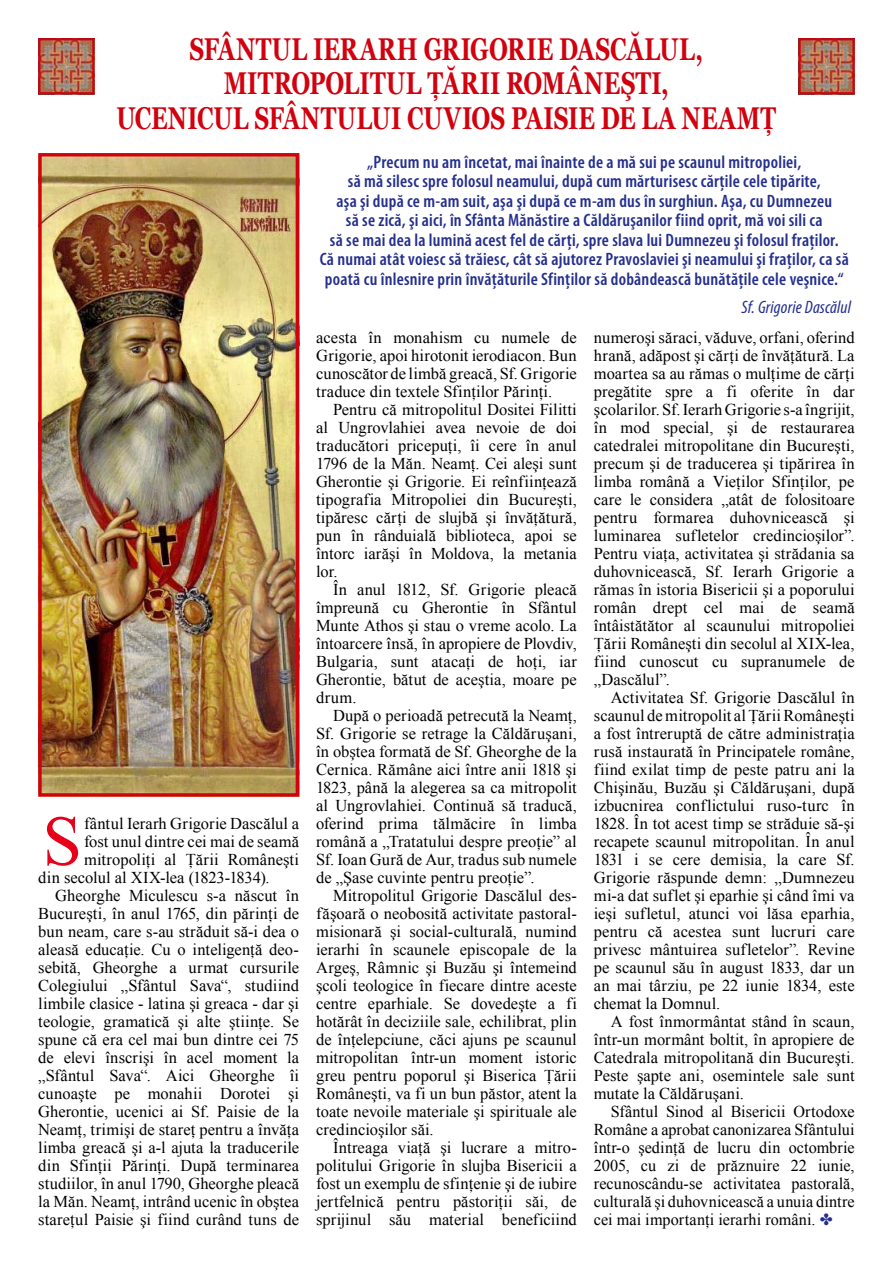
<style>
.page{position:relative;width:893px;height:1263px;background:#fff}
.page>*{position:absolute;margin:0;border:0;box-sizing:border-box;transform-origin:0 0}
.t1{font:70.8px "Times New Roman";color:#e60019}
.t2{font:700 31.5px "Georgia";letter-spacing:.01em;color:#d1010e;scale:.73 1}
.t3{font:600 condensed 18px/19.5px "Myriad Pro";letter-spacing:.015em;color:#242f8d;text-align:center}
.t4{font:italic condensed 18px "Myriad Pro";letter-spacing:.01em;color:#242f8d}
.t5{font:16.5px/18px "Times New Roman";letter-spacing:.005em;color:#000;text-align:justify}
.s1{color:#242f8d}
</style>
<div class="page">
<img style="left:42px;top:157px;width:253px;height:636px">
<div style="left:38px;top:153px;width:261px;height:644px;border:3px solid #d1010e"></div>
<img style="left:41px;top:41px;width:51px;height:50px">
<div style="left:38px;top:38px;width:57px;height:56px;border:2px solid #d1010e"></div>
<img style="left:801px;top:41px;width:51px;height:50px">
<div style="left:798px;top:38px;width:57px;height:56px;border:2px solid #d1010e"></div>
<h2 class="t2" style="left:190px;top:31px;width:705px">SFÂNTUL IERARH GRIGORIE DASCĂLUL,</h2>
<h2 class="t2" style="left:224px;top:66px;width:611px">MITROPOLITUL ŢĂRII ROMÂNEŞTI,</h2>
<h2 class="t2" style="left:116px;top:100px;width:878px">UCENICUL SFÂNTULUI CUVIOS PAISIE DE LA NEAMŢ</h2>
<p class="t3" style="left:320px;top:151px;width:531px">„Precum nu am încetat, mai înainte de a mă sui pe scaunul mitropoliei,<br>să mă silesc spre folosul neamului, după cum mărturisesc cărţile cele tipărite,<br>aşa şi după ce m-am suit, aşa şi după ce m-am dus în surghiun. Aşa, cu Dumnezeu<br>să se zică, şi aici, în Sfânta Mănăstire a Căldăruşanilor fiind oprit, mă voi sili ca<br>să se mai dea la lumină acest fel de cărţi, spre slava lui Dumnezeu şi folosul fraţilor.<br>Că numai atât voiesc să trăiesc, cât să ajutorez Pravoslaviei şi neamului şi fraţilor, ca să poată cu înlesnire prin învăţăturile Sfinţilor să dobândească bunătăţile cele veşnice.“</p>
<p class="t4" style="left:742px;top:296px;width:111px">Sf. Grigorie Dascălul</p>
<p class="t5" style="left:316px;top:328px;width:262px">acesta în monahism cu numele de Grigorie, apoi hirotonit ierodiacon. Bun cunoscător de limbă greacă, Sf. Grigorie traduce din textele Sfinţilor Părinţi.</p>
<p class="t5" style="left:316px;top:400px;width:262px;text-indent:17px">Pentru că mitropolitul Dositei Filitti al Ungrovlahiei avea nevoie de doi traducători pricepuţi, îi cere în anul 1796 de la Măn. Neamţ. Cei aleşi sunt Gherontie şi Grigorie. Ei reînfiinţează tipografia Mitropoliei din Bucureşti, tipăresc cărţi de slujbă şi învăţătură, pun în rânduială biblioteca, apoi se întorc iarăşi în Moldova, la metania lor.</p>
<p class="t5" style="left:316px;top:580px;width:262px;text-indent:17px">În anul 1812, Sf. Grigorie pleacă împreună cu Gherontie în Sfântul Munte Athos şi stau o vreme acolo. La întoarcere însă, în apropiere de Plovdiv, Bulgaria, sunt atacaţi de hoţi, iar Gherontie, bătut de aceştia, moare pe drum.</p>
<p class="t5" style="left:316px;top:706px;width:262px;text-indent:17px">După o perioadă petrecută la Neamţ, Sf. Grigorie se retrage la Căldăruşani, în obştea formată de Sf. Gheorghe de la Cernica. Rămâne aici între anii 1818 şi 1823, până la alegerea sa ca mitropolit al Ungrovlahiei. Continuă să traducă, oferind prima tălmăcire în limba română a „Tratatului despre preoţie” al Sf. Ioan Gură de Aur, tradus sub numele de „Şase cuvinte pentru preoţie”.</p>
<p class="t5" style="left:316px;top:886px;width:262px;text-indent:17px">Mitropolitul Grigorie Dascălul des&shy;făşoară o neobosită activitate pastoral&shy;misionară şi social-culturală, numind ierarhi în scaunele episcopale de la Argeş, Râmnic şi Buzău şi întemeind şcoli teologice în fiecare dintre aceste centre eparhiale. Se dovedeşte a fi hotărât în deciziile sale, echilibrat, plin de înţelepciune, căci ajuns pe scaunul mitropolitan într-un moment istoric greu pentru poporul şi Biserica Ţării Româneşti, va fi un bun păstor, atent la toate nevoile materiale şi spirituale ale credincioşilor săi.</p>
<p class="t5" style="left:316px;top:1138px;width:262px;text-indent:17px">Întreaga viaţă şi lucrare a mitro&shy;politului Grigorie în slujba Bisericii a fost un exemplu de sfinţenie şi de iubire jertfelnică pentru păstoriţii săi, de sprijinul său material beneficiind</p>
<p class="t5" style="left:594px;top:328px;width:262px">numeroşi săraci, văduve, orfani, oferind hrană, adăpost şi cărţi de învăţătură. La moartea sa au rămas o mulţime de cărţi pregătite spre a fi oferite în dar şcolarilor. Sf. Ierarh Grigorie s-a îngrijit, în mod special, şi de restaurarea catedralei mitropolitane din Bucureşti, precum şi de traducerea şi tipărirea în limba română a Vieţilor Sfinţilor, pe care le considera „atât de folositoare pentru formarea duhovnicească şi luminarea sufletelor credincioşilor”.<br>Pentru viaţa, activitatea şi strădania sa duhovnicească, Sf. Ierarh Grigorie a rămas în istoria Bisericii şi a poporului român drept cel mai de seamă întâistătător al scaunului mitropoliei Ţării Româneşti din secolul al XIX-lea, fiind cunoscut cu supranumele de „Dascălul”.</p>
<p class="t5" style="left:594px;top:688px;width:262px;text-indent:17px">Activitatea Sf. Grigorie Dascălul în scaunul de mitropolit al Ţării Româneşti a fost întreruptă de către administraţia rusă instaurată în Principatele române, fiind exilat timp de peste patru ani la Chişinău, Buzău şi Căldăruşani, după izbucnirea conflictului ruso-turc în 1828. În tot acest timp se străduie să-şi recapete scaunul mitropolitan. În anul 1831 i se cere demisia, la care Sf.<br>Grigorie răspunde demn: „Dumnezeu mi-a dat suflet şi eparhie şi când îmi va ieşi sufletul, atunci voi lăsa eparhia, pentru că acestea sunt lucruri care privesc mântuirea sufletelor”. Revine pe scaunul său în august 1833, dar un an mai târziu, pe 22 iunie 1834, este chemat la Domnul.</p>
<p class="t5" style="left:594px;top:1012px;width:262px;text-indent:17px">A fost înmormântat stând în scaun, într-un mormânt boltit, în apropiere de Catedrala mitropolitană din Bucureşti.<br>Peste şapte ani, osemintele sale sunt mutate la Căldăruşani.</p>
<p class="t5" style="left:594px;top:1102px;width:262px;text-indent:17px">Sfântul Sinod al Bisericii Ortodoxe Române a aprobat canonizarea Sfântului într-o şedinţă de lucru din octombrie 2005, cu zi de prăznuire 22 iunie, recunoscându-se activitatea pastorală, culturală şi duhovnicească a unuia dintre cei mai importanţi ierarhi români. <span class="s1">✤</span></p>
<h1 class="t1" style="left:43px;top:793px;width:41px">S</h1>
<p class="t5" style="left:84px;top:814px;width:216px">fântul Ierarh Grigorie Dascălul a</p>
<p class="t5" style="left:84px;top:832px;width:216px">fost unul dintre cei mai de seamă</p>
<p class="t5" style="left:84px;top:850px;width:216px">mitropoliţi al Ţării Româneşti</p>
<p class="t5" style="left:38px;top:868px;width:233px">din secolul al XIX-lea (1823-1834).</p>
<p class="t5" style="left:55px;top:886px;width:245px">Gheorghe Miculescu s-a născut în</p>
<p class="t5" style="left:38px;top:904px;width:262px">Bucureşti, în anul 1765, din părinţi de</p>
<p class="t5" style="left:38px;top:922px;width:262px">bun neam, care s-au străduit să-i dea o</p>
<p class="t5" style="left:38px;top:940px;width:262px">aleasă educaţie. Cu o inteligenţă deo-</p>
<p class="t5" style="left:38px;top:958px;width:262px">sebită, Gheorghe a urmat cursurile</p>
<p class="t5" style="left:38px;top:976px;width:262px">Colegiului „Sfântul Sava“, studiind</p>
<p class="t5" style="left:38px;top:994px;width:262px">limbile clasice - latina şi greaca - dar şi</p>
<p class="t5" style="left:38px;top:1012px;width:262px">teologie, gramatică şi alte ştiinţe. Se</p>
<p class="t5" style="left:38px;top:1030px;width:262px">spune că era cel mai bun dintre cei 75</p>
<p class="t5" style="left:38px;top:1048px;width:262px">de elevi înscrişi în acel moment la</p>
<p class="t5" style="left:38px;top:1066px;width:262px">„Sfântul Sava“. Aici Gheorghe îi</p>
<p class="t5" style="left:38px;top:1084px;width:262px">cunoaşte pe monahii Dorotei şi</p>
<p class="t5" style="left:38px;top:1102px;width:262px">Gherontie, ucenici ai Sf. Paisie de la</p>
<p class="t5" style="left:38px;top:1120px;width:262px">Neamţ, trimişi de stareţ pentru a învăţa</p>
<p class="t5" style="left:38px;top:1138px;width:262px">limba greacă şi a-l ajuta la traducerile</p>
<p class="t5" style="left:38px;top:1156px;width:262px">din Sfinţii Părinţi. După terminarea</p>
<p class="t5" style="left:38px;top:1174px;width:262px">studiilor, în anul 1790, Gheorghe pleacă</p>
<p class="t5" style="left:38px;top:1192px;width:262px">la Măn. Neamţ, intrând ucenic în obştea</p>
<p class="t5" style="left:38px;top:1210px;width:262px">stareţul Paisie şi fiind curând tuns de</p>
</div>
